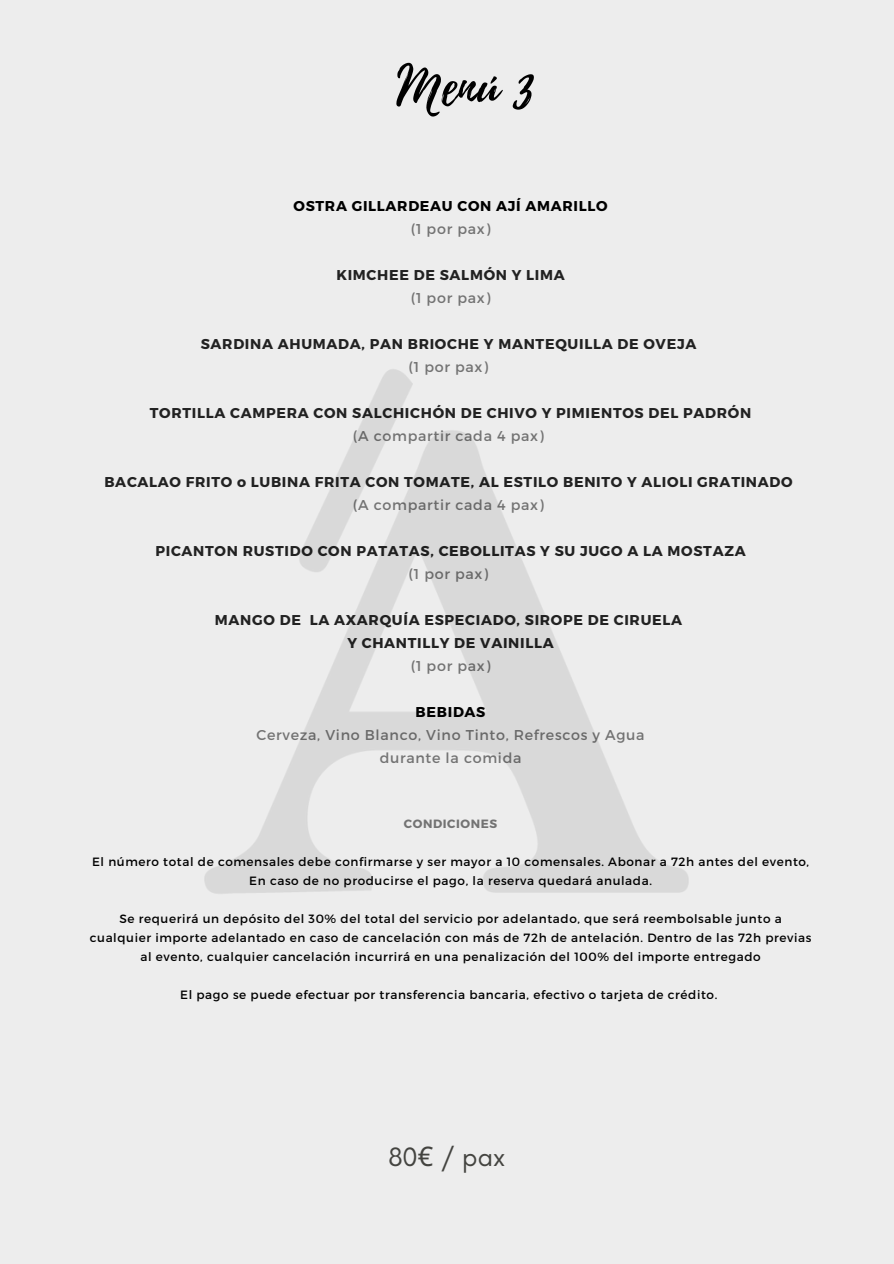
<style>
.page{position:relative;width:894px;height:1264px;background:#fff}
.page>*{position:absolute;margin:0;border:0;box-sizing:border-box;transform-origin:0 0}
.t1{font:54.3px "Playlist Script";color:#000}
.t2{font:27px "Glacial Indifference";color:#444440}
.t3{font:700 14.25px/23px "Montserrat";letter-spacing:.05em;color:#222;text-align:center}
.t4{font:14.25px/23px "Montserrat";letter-spacing:.05em;color:#737373;text-align:center}
.t5{font:700 14.25px/23px "Montserrat";letter-spacing:.05em;color:#000;text-align:center}
.t6{font:12px/19px "Montserrat";letter-spacing:.05em;color:#000;text-align:center}
.t7{font:700 12px "Montserrat";letter-spacing:.05em;color:#737373}
.s1{font-weight:400;color:#737373}
.s2{font-weight:700;color:#000}
.s3{font-family:"Noto Sans"}
</style>
<div class="page">
<div style="left:0;top:0;width:893px;height:1263px;background:#ededed"></div>
<p class="t1" style="left:396px;top:48px;width:138px">Menú 3</p>
<h1 class="t5" style="left:293px;top:193px;width:315px">OSTRA GILLARDEAU CON AJÍ AMARILLO <span class="s1">(1 por pax)</span></h1>
<h3 class="t3" style="left:336px;top:262px;width:230px">KIMCHEE DE SALMÓN Y LIMA <span class="s1">(1 por pax)</span></h3>
<h3 class="t3" style="left:201px;top:331px;width:497px">SARDINA AHUMADA, PAN BRIOCHE Y MANTEQUILLA DE OVEJA <span class="s1">(1 por pax)</span></h3>
<h3 class="t3" style="left:150px;top:400px;width:602px">TORTILLA CAMPERA CON SALCHICHÓN DE CHIVO Y PIMIENTOS DEL PADRÓN <span class="s1">(A compartir cada 4 pax)</span></h3>
<h3 class="t3" style="left:104px;top:469px;width:689px">BACALAO FRITO o LUBINA FRITA CON TOMATE, AL ESTILO BENITO Y ALIOLI GRATINADO <span class="s1">(A compartir cada 4 pax)</span></h3>
<h3 class="t3" style="left:155px;top:538px;width:591px">PICANTON RUSTIDO CON PATATAS, CEBOLLITAS Y SU JUGO A LA MOSTAZA <span class="s1">(1 por pax)</span></h3>
<h3 class="t3" style="left:215px;top:607px;width:468px">MANGO DE LA AXARQUÍA ESPECIADO, SIROPE DE CIRUELA<br>Y CHANTILLY DE VAINILLA<br><span class="s1">(1 por pax)</span></h3>
<h3 class="t4" style="left:256px;top:699px;width:389px"><span class="s2">BEBIDAS<br></span>Cerveza, Vino Blanco, Vino Tinto, Refrescos y Agua durante la comida</h3>
<h3 class="t7" style="left:404px;top:815px;width:95px">CONDICIONES</h3>
<h4 class="t6" style="left:92px;top:851px;width:718px">El nú mero total de comensales debe confirmarse y ser mayor a 10 comensales. Abonar a 72h antes del evento,<br>En caso de no producirse el pago, la reserva quedará anulada.</h4>
<p class="t6" style="left:90px;top:908px;width:722px">Se requerirá un depósito del 30% del total del servicio por adelantado, que será reembolsable junto a cualquier importe adelantado en caso de cancelación con más de 72h de antelación. Dentro de las 72h previas al evento, cualquier cancelación incurrirá en una penalización del 100% del importe entregado</p>
<p class="t6" style="left:180px;top:984px;width:538px">El pago se puede efectuar por transferencia bancaria, efectivo o tarjeta de crédito.</p>
<p class="t2" style="left:388px;top:1139px;width:118px">80<span class="s3">€</span> / pax</p>
</div>
